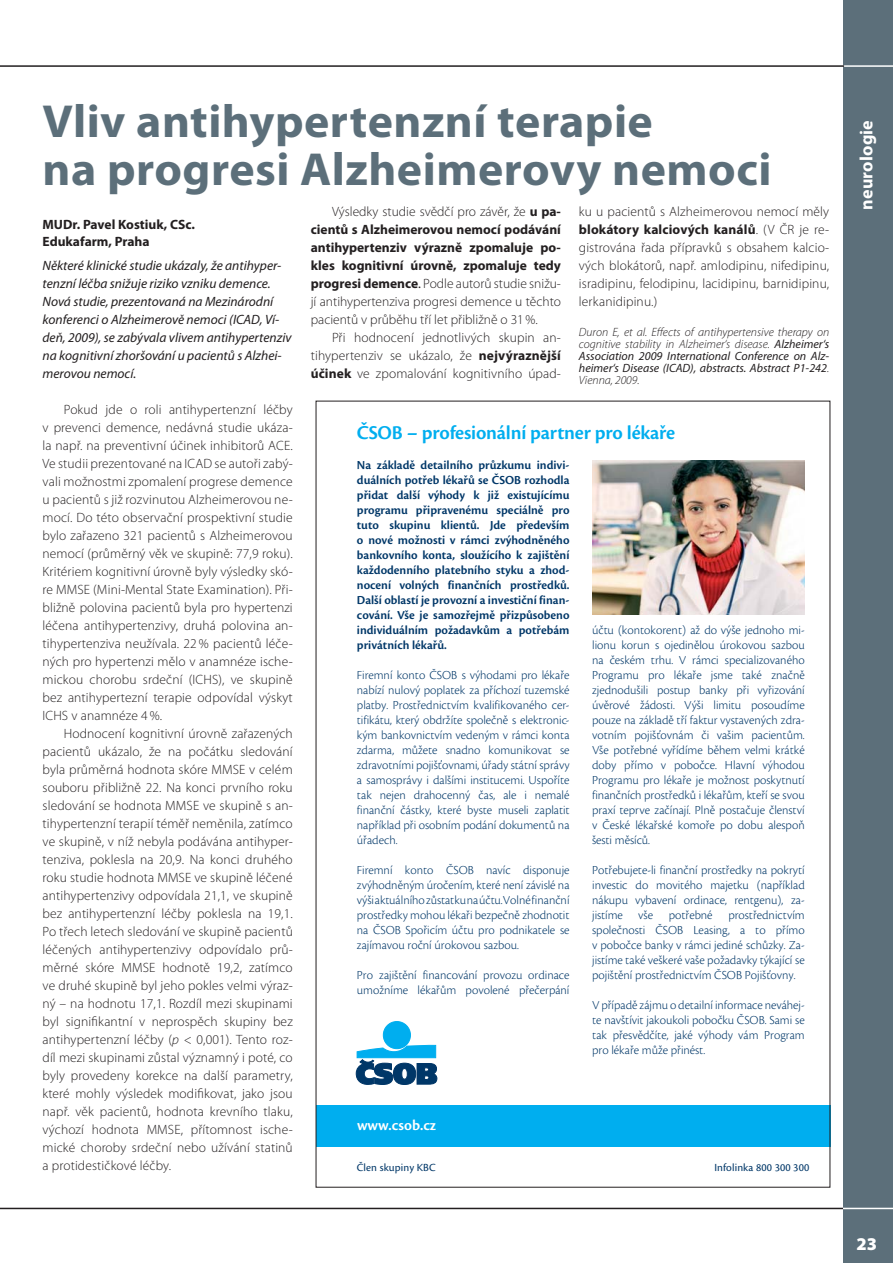
<style>
.page{position:relative;width:893px;height:1263px;background:#fff}
.page>*{position:absolute;margin:0;border:0;box-sizing:border-box;transform-origin:0 0}
.t1{font:700 46.5px/48px "Myriad Pro";letter-spacing:.01em;color:#5c6f7a}
.t2{font:600 20.4px "Cronos Pro";letter-spacing:-.01em;color:#00aeef}
.t3{font:700 18px "Myriad Pro";letter-spacing:.01em;color:#fff}
.t4{font:900 18px "Myriad Pro";color:#fff}
.t5{font:600 15.45px "Cronos Pro";color:#fff}
.t6{font:300 13.5px/18px "Myriad Pro";letter-spacing:.01em;color:#231f20;text-align:justify}
.t7{font:italic 13.5px/18px "Myriad Pro";color:#231f20}
.t8{font:700 13.5px/16.2px "Myriad Pro";color:#231f20}
.t9{font:300 12.75px/15px "Cronos Pro";color:#003768;text-align:justify}
.t10{font:600 12.75px/15px "Cronos Pro";color:#003768;text-align:justify}
.t11{font:italic 12px/12px "Myriad Pro";color:#231f20;text-align:justify}
.t12{font:11.4px "Cronos Pro";letter-spacing:.01em;color:#003768}
.s1{font-style:italic}
.s2{font-weight:700}
.s3{font-weight:400}
.s4{font-weight:300}
</style>
<div class="page">
<div style="left:844px;top:0;width:49px;height:1263px;background:#5c6f7a"></div>
<hr style="left:0;top:65px;width:893px;height:2px;background:#fff">
<hr style="left:0;top:65px;width:844px;height:2px;background:#231f20">
<hr style="left:0;top:1208px;width:893px;height:1px;background:#fff">
<hr style="left:0;top:1208px;width:843px;height:1px;background:#231f20">
<div style="left:316px;top:1105px;width:514px;height:41px;background:#00aeef"></div>
<div style="left:383px;top:1021px;width:27px;height:28px;background:#00aeef;border-radius:50%"></div>
<div style="left:383px;top:1021px;width:27px;height:28px;border:1px solid #00aeef;border-radius:50%"></div>
<svg style="left:356px;top:1045px;width:81px;height:39px"></svg>
<img style="left:592px;top:461px;width:213px;height:154px">
<h1 class="t1" style="left:43px;top:102px;width:731px">Vliv antihypertenzní terapie<br>na progresi Alzheimerovy nemoci</h1>
<p class="t8" style="left:43px;top:218px;width:154px">MUDr. Pavel Kostiuk, CSc.<br>Edukafarm, Praha</p>
<p class="t7" style="left:43px;top:258px;width:251px">Některé klinické studie ukázaly, že antihyper&shy;tenzní léčba snižuje riziko vzniku demence.<br>Nová studie, prezentovaná na Mezinárodní konferenci o Alzheimerově nemoci (ICAD, Ví&shy;deň, 2009), se zabývala vlivem antihypertenziv na kognitivní zhoršování u pacientů s Alzhei&shy;merovou nemocí.</p>
<p class="t6" style="left:43px;top:402px;width:252px;text-indent:21px">Pokud jde o roli antihypertenzní léčby v prevenci demence, nedávná studie ukáza&shy;la např. na preventivní účinek inhibitorů ACE.<br>Ve studii prezentované na ICAD se autoři zabý&shy;vali možnostmi zpomalení progrese demence u pacientů s již rozvinutou Alzheimerovou ne&shy;mocí. Do této observační prospektivní studie bylo zařazeno 321 pacientů s Alzheimerovou nemocí (průměrný věk ve skupině: 77,9 roku).<br>Kritériem kognitivní úrovně byly výsledky skó&shy;re MMSE (Mini-Mental State Examination). Při&shy;bližně polovina pacientů byla pro hypertenzi léčena antihypertenzivy, druhá polovina an&shy;tihypertenziva neužívala. 22 % pacientů léče&shy;ných pro hypertenzi mělo v anamnéze ische&shy;mickou chorobu srdeční (ICHS), ve skupině bez antihypertezní terapie odpovídal výskyt ICHS v anamnéze 4 %.</p>
<p class="t6" style="left:43px;top:726px;width:252px;text-indent:21px">Hodnocení kognitivní úrovně zařazených pacientů ukázalo, že na počátku sledování byla průměrná hodnota skóre MMSE v celém souboru přibližně 22. Na konci prvního roku sledování se hodnota MMSE ve skupině s an&shy;tihypertenzní terapií téměř neměnila, zatímco ve skupině, v níž nebyla podávána antihyper&shy;tenziva, poklesla na 20,9. Na konci druhého roku studie hodnota MMSE ve skupině léčené antihypertenzivy odpovídala 21,1, ve skupině bez antihypertenzní léčby poklesla na 19,1.<br>Po třech letech sledování ve skupině pacien tů léčených antihypertenzivy odpovídalo prů&shy;měrné skóre MMSE hodnotě 19,2, zatímco ve druhé skupině byl jeho pokles velmi výraz&shy;ný – na hodnotu 17,1. Rozdíl mezi skupinami byl signifikantní v neprospěch skupiny bez antihypertenzní léčby (<span class="s1">p</span> &lt; 0,001). Tento roz&shy;díl mezi skupinami zůstal významný i poté, co byly provedeny korekce na další parametry, které mohly výsledek modifikovat, jako jsou např. věk pacientů, hodnota krevního tlaku, výchozí hodnota MMSE, přítomnost ische&shy;mické choroby srdeční nebo užívání statinů a protidestičkové léčby.</p>
<p class="t6" style="left:311px;top:204px;width:252px;text-indent:21px">Výsledky studie svědčí pro závěr, že <span class="s2">u pa&shy;cientů s Alzheimerovou nemocí podávání antihypertenziv výrazně zpomaluje po&shy;kles kognitivní úrovně, zpomaluje tedy progresi demence</span><span class="s3">.</span> Podle autorů studie snižu&shy;jí antihypertenziva progresi demence u těchto pacientů v průběhu tří let přibližně o 31 %.</p>
<p class="t6" style="left:311px;top:330px;width:252px;text-indent:21px">Při hodnocení jednotlivých skupin an&shy;tihypertenziv se ukázalo, že <span class="s2">nejvýraznější účinek</span> ve zpomalování kognitivního úpad-</p>
<p class="t6" style="left:579px;top:204px;width:252px">ku u pacientů s Alzheimerovou nemocí měly <span class="s2">blokátory kalciových kanálů</span>. (V ČR je re&shy;gistrována řada přípravků s obsahem kalcio&shy;vých blokátorů, např. amlodipinu, nifedipinu, isradipinu, felodipinu, lacidipinu, barnidipinu, lerkanidipinu.)</p>
<p class="t11" style="left:579px;top:327px;width:252px"><span class="s4">Duron E, et al. Effects of antihypertensive therapy on cognitive stability in Alzheimer‘s disease.</span> Alzheimer‘s Association 2009 International Conference on Alz&shy;heimer‘s Disease (ICAD), abstracts. Abstract P1-242<span class="s4">.<br>Vienna, 2009.</span></p>
<h2 class="t2" style="left:357px;top:424px;width:320px">ČSOB – profesionální partner pro lékaře</h2>
<p class="t10" style="left:357px;top:458px;width:214px">Na základě detailního průzkumu indivi&shy;duálních potřeb lékařů se ČSOB rozhodla přidat další výhody k již existujícímu programu připravenému speciálně pro tuto skupinu klientů. Jde především o nové možnosti v rámci zvýhodněného bankovního konta, sloužícího k zajištění každodenního platebního styku a zhod&shy;nocení volných finančních prostředků.<br>Další oblastí je provozní a investiční finan&shy;cování. Vše je samozřejmě přizpůsobeno individuálním požadavkům a potřebám privátních lékařů.</p>
<p class="t9" style="left:357px;top:668px;width:214px">Firemní konto ČSOB s výhodami pro lékaře nabízí nulový poplatek za příchozí tuzemské platby. Prostřednictvím kvalifikovaného cer&shy;tifikátu, který obdržíte společně s elektronic&shy;kým bankovnictvím vedeným v rámci konta zdarma, můžete snadno komunikovat se zdravotními pojišťovnami, úřady státní správy a samosprávy i dalšími institucemi. Uspoříte tak nejen drahocenný čas, ale i nemalé finanční částky, které byste museli zaplatit například při osobním podání dokumentů na úřadech.</p>
<p class="t9" style="left:357px;top:863px;width:214px">Firemní konto ČSOB navíc disponuje zvýhodněným úročením, které není závislé na výši aktuálního zůstatku na účtu. Volné finanční prostředky mohou lékaři bezpečně zhodnotit na ČSOB Spořicím účtu pro podnikatele se zajímavou roční úrokovou sazbou.</p>
<p class="t9" style="left:357px;top:968px;width:214px">Pro zajištění financování provozu ordinace umožníme lékařům povolené přečerpání</p>
<p class="t9" style="left:592px;top:623px;width:214px">účtu (kontokorent) až do výše jednoho mi&shy;lionu korun s ojedinělou úrokovou sazbou na českém trhu. V rámci specializovaného Programu pro lékaře jsme také značně zjednodušili postup banky při vyřizování úvěrové žádosti. Výši limitu posoudíme pouze na základě tří faktur vystavených zdra&shy;votním pojišťovnám či vašim pacientům.<br>Vše potřebné vyřídíme během velmi krátké doby přímo v pobočce. Hlavní výhodou Programu pro lékaře je možnost poskytnutí finančních prostředků i lékařům, kteří se svou praxí teprve začínají. Plně postačuje členství v České lékařské komoře po dobu alespoň šesti měsíců.</p>
<p class="t9" style="left:592px;top:863px;width:214px">Potřebujete-li finanční prostředky na pokrytí investic do movitého majetku (například nákupu vybavení ordinace, rentgenu), za&shy;jistíme vše potřebné prostřednictvím společnosti ČSOB Leasing, a to přímo v pobočce banky v rámci jediné schůzky. Za&shy;jistíme také veškeré vaše požadavky týkající se pojištění prostřednictvím ČSOB Pojišťovny.</p>
<p class="t9" style="left:592px;top:998px;width:214px">V případě zájmu o detailní informace neváhej&shy;te navštívit jakoukoli pobočku ČSOB. Sami se tak přesvědčíte, jaké výhody vám Program pro lékaře může přinést.</p>
<p class="t5" style="left:357px;top:1119px;width:81px">www.csob.cz</p>
<p class="t12" style="left:357px;top:1162px;width:81px">Člen skupiny KBC</p>
<p class="t12" style="left:714px;top:1162px;width:96px">Infolinka 800 300 300</p>
<h3 class="t3" style="left:860px;top:210px;width:91px;rotate:-90deg">neurologie</h3>
<h3 class="t4" style="left:857px;top:1237px;width:22px">23</h3>
</div>
